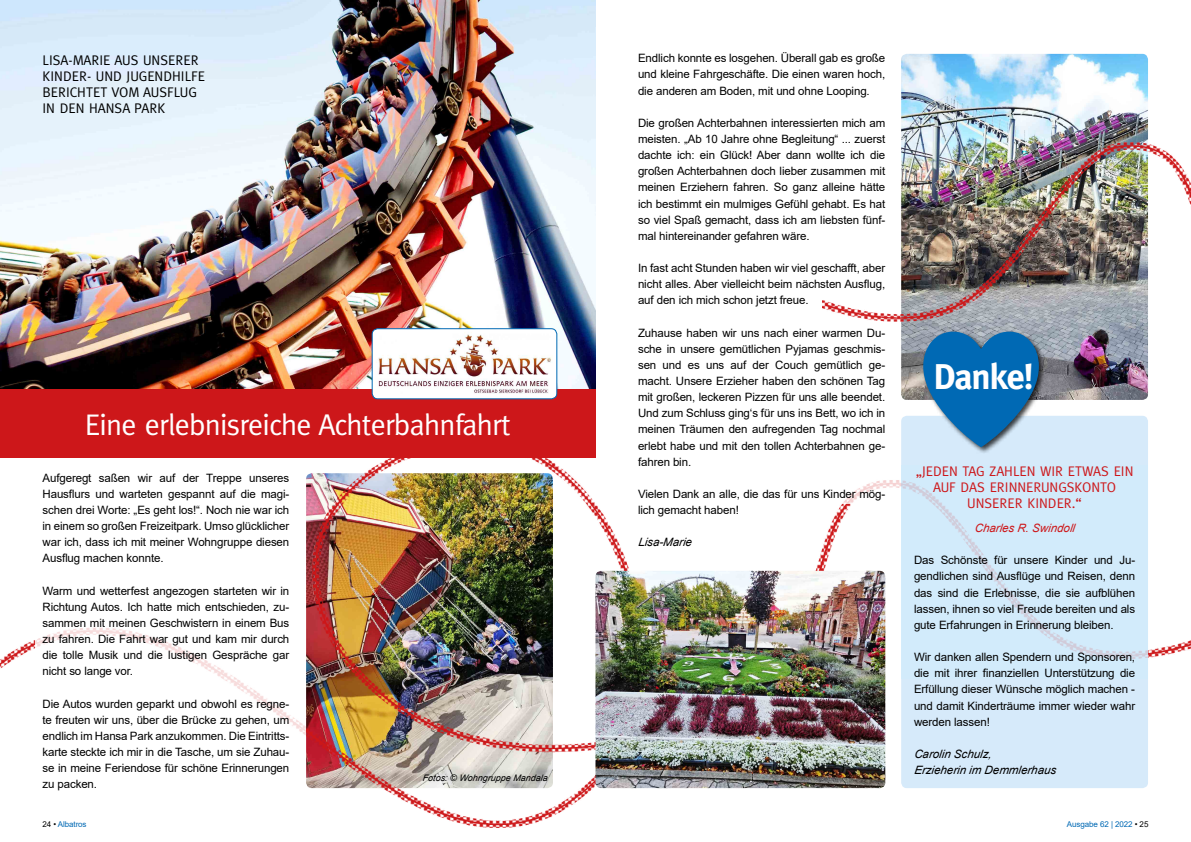
<style>
.page{position:relative;width:1191px;height:842px;background:#fff}
.page>*{position:absolute;margin:0;border:0;box-sizing:border-box;transform-origin:0 0}
.t1{font:160px "Lucida Sans Unicode";color:#0069b4}
.t2{font:700 36px "Meta";letter-spacing:-.025em;color:#fff}
.t3{font:30px "Meta";letter-spacing:-.025em;color:#fff}
.t4{font:14px/16px "Meta";color:#000}
.t5{font:14px/16px "Meta";color:#cd171a;text-align:center}
.t6{font:11.5px/16.1px "Arial";letter-spacing:-.01em;color:#000;text-align:justify}
.t7{font:italic 11.5px/16.1px "Arial";color:#000}
.t8{font:italic 11.5px "Arial";color:#cd171a}
.t9{font:italic 9px "Arial";color:#000}
.t10{font:8px "Arial";letter-spacing:-.01em;color:#0069b4}
.s1{color:#000}
</style>
<div class="page">
<img style="left:901px;top:54px;width:247px;height:9px">
<img style="left:0;top:0;width:595px;height:389px">
<img style="left:0;top:400px;width:1191px;height:428px">
<img style="left:822px;top:63px;width:369px;height:441px">
<div style="left:901px;top:465px;width:247px;height:214px;background:#d2ecfc"></div>
<div style="left:630px;top:416px;width:271px;height:88px;background:#fff"></div>
<div style="left:35px;top:616px;width:271px;height:125px;background:#fff"></div>
<div style="left:0;top:389px;width:595px;height:68px;background:#cd171a"></div>
<img style="left:595px;top:571px;width:290px;height:217px">
<img style="left:372px;top:329px;width:185px;height:70px">
<div style="left:372px;top:328px;width:185px;height:71px;border:1px solid #0069b4;border-radius:6px"></div>
<div style="left:921px;top:330px;width:125px;height:124px;background:#000;opacity:.75"></div>
<p class="t4" style="left:43px;top:52px;width:164px">LISA-MARIE AUS UNSERER<br>KINDER- UND JUGENDHILFE<br>BERICHTET VOM AUSFLUG<br>IN DEN HANSA PARK</p>
<p class="t3" style="left:85px;top:407px;width:427px">Eine erlebnisreiche Achterbahnfahrt</p>
<p class="t6" style="left:43px;top:469px;width:248px">Aufgeregt saßen wir auf der Treppe unseres Hausflurs und warteten gespannt auf die magi&shy;schen drei Worte: „Es geht los!“. Noch nie war ich in einem so großen Freizeitpark. Umso glücklicher war ich, dass ich mit meiner Wohngruppe diesen Ausflug machen konnte.</p>
<p class="t6" style="left:43px;top:582px;width:248px">Warm und wetterfest angezogen starteten wir in Richtung Autos. Ich hatte mich entschieden, zu&shy;sammen mit meinen Geschwistern in einem Bus zu fahren. Die Fahrt war gut und kam mir durch die tolle Musik und die lustigen Gespräche gar nicht so lange vor.</p>
<p class="t6" style="left:43px;top:695px;width:248px">Die Autos wurden geparkt und obwohl es regne&shy;te freuten wir uns, über die Brücke zu gehen, um endlich im Hansa Park anzukommen. Die Eintritts&shy;karte steckte ich mir in die Tasche, um sie Zuhau&shy;se in meine Feriendose für schöne Erinnerungen zu packen.</p>
<p class="t9" style="left:422px;top:771px;width:128px">Fotos: © Wohngrupp e Mandala</p>
<p class="t6" style="left:638px;top:50px;width:249px">Endlich konnte es losgehen. Überall gab es große und kleine Fahrgeschäfte. Die einen waren hoch, die anderen am Boden, mit und ohne Looping.</p>
<p class="t6" style="left:638px;top:115px;width:249px">Die großen Achterbahnen interessierten mich am meisten. „Ab 10 Jahre ohne Begleitung“ ... zuerst dachte ich: ein Glück! Aber dann wollte ich die großen Achterbahnen doch lieber zusammen mit meinen Erziehern fahren. So ganz alleine hätte ich bestimmt ein mulmiges Gefühl gehabt. Es hat so viel Spaß gemacht, dass ich am liebsten fünf&shy;mal hintereinander gefahren wäre.</p>
<p class="t6" style="left:638px;top:260px;width:249px">In fast acht Stunden haben wir viel geschafft, aber nicht alles. Aber vielleicht beim nächsten Ausflug, auf den ich mich schon jetzt freue.</p>
<p class="t6" style="left:638px;top:324px;width:249px">Zuhause haben wir uns nach einer warmen Du&shy;sche in unsere gemütlichen Pyjamas geschmis&shy;sen und es uns auf der Couch gemütlich ge&shy;macht. Unsere Erzieher haben den schönen Tag mit großen, leckeren Pizzen für uns alle beendet.<br>Und zum Schluss ging‘s für uns ins Bett, wo ich in meinen Träumen den aufregenden Tag nochmal erlebt habe und mit den tollen Achterbahnen ge&shy;fahren bin.</p>
<p class="t6" style="left:638px;top:486px;width:249px">Vielen Dank an alle, die das für uns Kinder mög&shy;lich gemacht haben!</p>
<p class="t7" style="left:638px;top:534px;width:57px">Lisa-Marie</p>
<p class="t1" style="left:913px;top:264px;width:136px">♥</p>
<p class="t2" style="left:933px;top:356px;width:101px">Danke!</p>
<p class="t5" style="left:915px;top:463px;width:219px">„JEDEN TAG ZAHLEN WIR ETWAS EIN<br>AUF DAS ERINNERUNGSKONTO<br>UNSERER KINDER.“</p>
<p class="t8" style="left:974px;top:520px;width:102px">Charles R. Swindoll</p>
<p class="t6" style="left:914px;top:552px;width:223px">Das Schönste für unsere Kinder und Ju&shy;gendlichen sind Ausflüge und Reisen, denn das sind die Erlebnisse, die sie aufblühen lassen, ihnen so viel Freude bereiten und als gute Erfahrungen in Erinnerung bleiben.</p>
<p class="t6" style="left:914px;top:649px;width:223px">Wir danken allen Spendern und Sponsoren, die mit ihrer finanziellen Unterstützung die Erfüllung dieser Wünsche möglich machen - und damit Kinderträume immer wieder wahr werden lassen!</p>
<p class="t7" style="left:914px;top:746px;width:145px">Carolin Schulz,<br>Erzieherin im Demmlerhaus</p>
<p class="t10" style="left:43px;top:819px;width:46px"><span class="s1">24 •</span> Albatros</p>
<p class="t10" style="left:1067px;top:819px;width:83px">Ausgabe 62 | 2022 <span class="s1">• 25</span></p>
</div>
